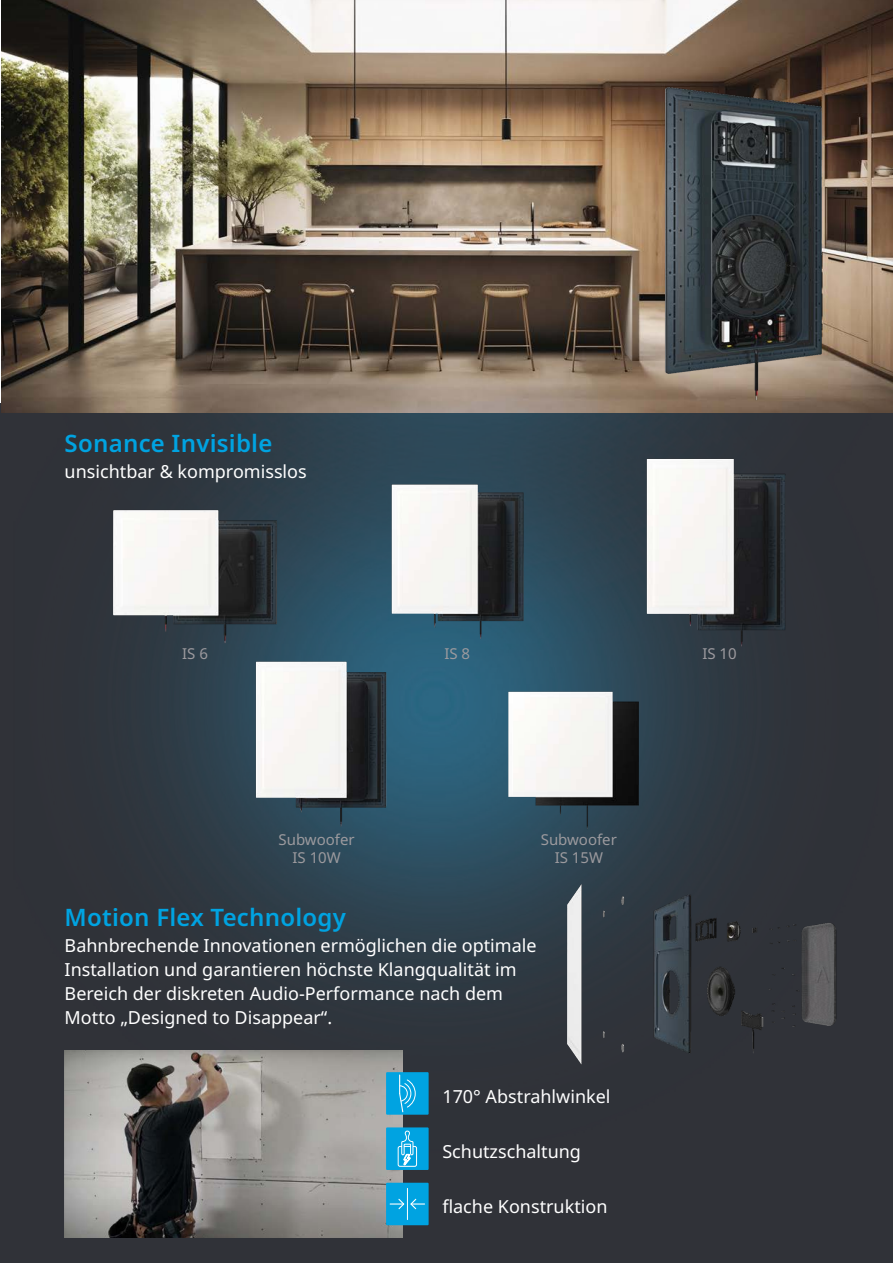
<style>
.page{position:relative;width:893px;height:1263px;background:#fff}
.page>*{position:absolute;margin:0;border:0;box-sizing:border-box;transform-origin:0 0}
.t1{font:600 24px "Noto Sans";letter-spacing:.01em;color:#00a3e1}
.t2{font:18px/24px "Noto Sans";color:#fff}
.t3{font:15px/18px "Noto Sans";color:#9c9a9e;text-align:center}
</style>
<div class="page">
<div style="left:0;top:404px;width:893px;height:859px;background:#303238"></div>
<img style="left:7px;top:412px;width:880px;height:764px">
<img style="left:89px;top:467px;width:212px;height:212px">
<img style="left:215px;top:637px;width:212px;height:193px">
<img style="left:467px;top:665px;width:213px;height:165px">
<img style="left:613px;top:446px;width:213px;height:213px">
<img style="left:351px;top:455px;width:213px;height:213px">
<img style="left:65px;top:1050px;width:338px;height:187px">
<img style="left:563px;top:881px;width:280px;height:187px">
<div style="left:386px;top:1072px;width:43px;height:43px;background:#00a3e1"></div>
<div style="left:386px;top:1127px;width:43px;height:43px;background:#00a3e1"></div>
<div style="left:386px;top:1183px;width:43px;height:42px;background:#00a3e1"></div>
<hr style="left:407px;top:1188px;width:1px;height:31px;background:#fff">
<svg style="left:390px;top:1198px;width:35px;height:12px"></svg>
<svg style="left:397px;top:1130px;width:20px;height:37px"></svg>
<svg style="left:399px;top:1075px;width:17px;height:38px"></svg>
<img style="left:1px;top:0;width:892px;height:412px">
<img style="left:647px;top:78px;width:188px;height:331px">
<h1 class="t1" style="left:65px;top:426px;width:209px">Sonance Invisible</h1>
<p class="t2" style="left:65px;top:460px;width:244px">unsichtbar &amp; kompromisslos</p>
<p class="t3" style="left:182px;top:645px;width:27px">IS 6</p>
<p class="t3" style="left:444px;top:645px;width:27px">IS 8</p>
<p class="t3" style="left:702px;top:645px;width:36px">IS 10</p>
<p class="t3" style="left:279px;top:831px;width:78px">Subwoofer<br>IS 10W</p>
<p class="t3" style="left:541px;top:831px;width:78px">Subwoofer<br>IS 15W</p>
<h1 class="t1" style="left:65px;top:900px;width:283px">Motion Flex Technology</h1>
<p class="t2" style="left:65px;top:934px;width:473px">Bahnbrechende Innovationen ermöglichen die optimale Installation und garantieren höchste Klangqualität im Bereich der diskreten Audio-Performance nach dem Motto „Designed to Disappear“.</p>
<p class="t2" style="left:442px;top:1085px;width:170px">170° Abstrahlwinkel</p>
<p class="t2" style="left:442px;top:1140px;width:140px">Schutzschaltung</p>
<p class="t2" style="left:442px;top:1195px;width:167px">flache Konstruktion</p>
</div>
